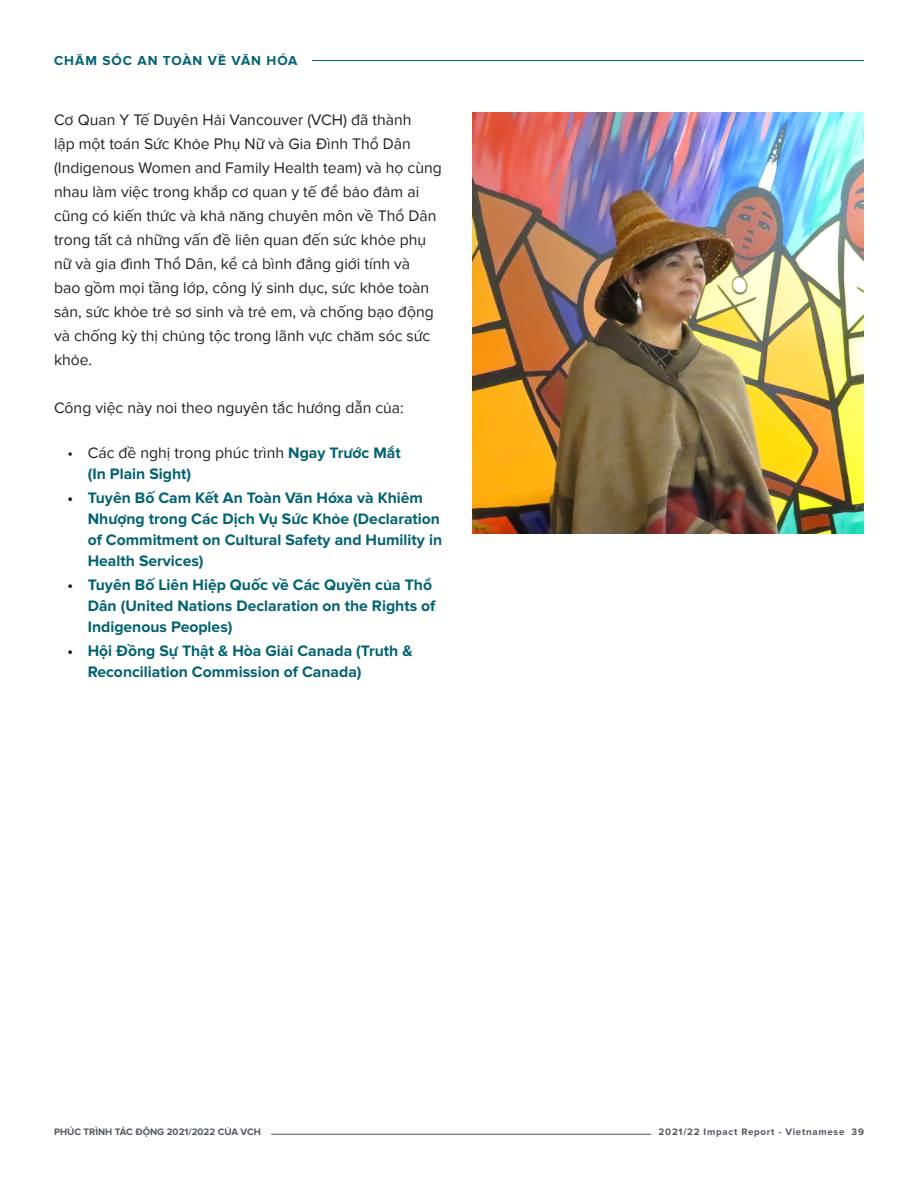
<style>
.page{position:relative;width:918px;height:1188px;background:#fff}
.page>*{position:absolute;margin:0;border:0;box-sizing:border-box;transform-origin:0 0}
.Body_copy{font:15.75px/24px "Proxima Nova";color:#231f20}
.t1{font:700 15.75px/21px "Proxima Nova";color:#006271}
.t2{font:700 13.5px "Proxima Nova";letter-spacing:.075em;color:#006271}
.t3{font:700 9.75px "Proxima Nova";letter-spacing:.06em;color:#53585f}
.t4{font:700 9.75px "Proxima Nova";color:#53585f}
.s1{font-weight:400;color:#231f20}
.s2{color:#231f20}
</style>
<div class="page">
<hr style="left:312px;top:60px;width:552px;height:1px;background:#006271">
<hr style="left:271px;top:1134px;width:380px;height:1px;background:#53585f">
<img style="left:473px;top:112px;width:391px;height:422px">
<p class="t2" style="left:54px;top:52px;width:245px">CHĂM SÓC AN TOÀN VỀ VĂN HÓA</p>
<p class="Body_copy" style="left:54px;top:108px;width:389px">Cơ Quan Y Tế Duyên Hải Vancouver (VCH) đã thành<br>lập một toán Sức Khỏe Phụ Nữ và Gia Đình Thổ Dân (Indigenous Women and Family Health team) và họ cùng nhau làm việc trong khắp cơ quan y tế để bảo đảm ai cũng có kiến thức và khả năng chuyên môn về Thổ Dân trong tất cả những vấn đề liên quan đến sức khỏe phụ nữ và gia đình Thổ Dân, kể cả bình đẳng giới tính và<br>bao gồm mọi tầng lớp, công lý sinh dục, sức khỏe toàn sản, sức khỏe trẻ sơ sinh và trẻ em, và chống bạo động và chống kỳ thị chủng tộc trong lãnh vực chăm sóc sức khỏe.</p>
<p class="Body_copy" style="left:54px;top:396px;width:351px">Công việc này noi theo nguyên tắc hướng dẫn của:</p>
<p class="t1" style="left:88px;top:442px;width:315px;text-indent:-20px"><span class="s1">• Các đề nghị trong phúc trình</span> Ngay Trước Mắt (In Plain Sight)</p>
<p class="t1" style="left:88px;top:488px;width:356px;text-indent:-20px"><span class="s2">•</span> Tuyên Bố Cam Kết An Toàn Văn Hóxa và Khiêm Nhượng trong Các Dịch Vụ Sức Khỏe (Declaration of Commitment on Cultural Safety and Humility in Health Services)</p>
<p class="t1" style="left:88px;top:575px;width:349px;text-indent:-20px"><span class="s2">•</span> Tuyên Bố Liên Hiệp Quốc về Các Quyền của Thổ<br>Dân (United Nations Declaration on the Rights of<br>Indigenous Peoples)</p>
<p class="t1" style="left:88px;top:641px;width:326px;text-indent:-20px"><span class="s2">•</span> Hội Đồng Sự Thật &amp; Hòa Giải Canada (Truth &amp;<br>Reconciliation Commission of Canada)</p>
<p class="t4" style="left:54px;top:1126px;width:208px">PHÚC TRÌNH TÁC ĐỘNG 2021/2022 CỦA VCH</p>
<p class="t3" style="left:659px;top:1126px;width:207px">2021/22 Impact Report - Vietnamese 39</p>
</div>
